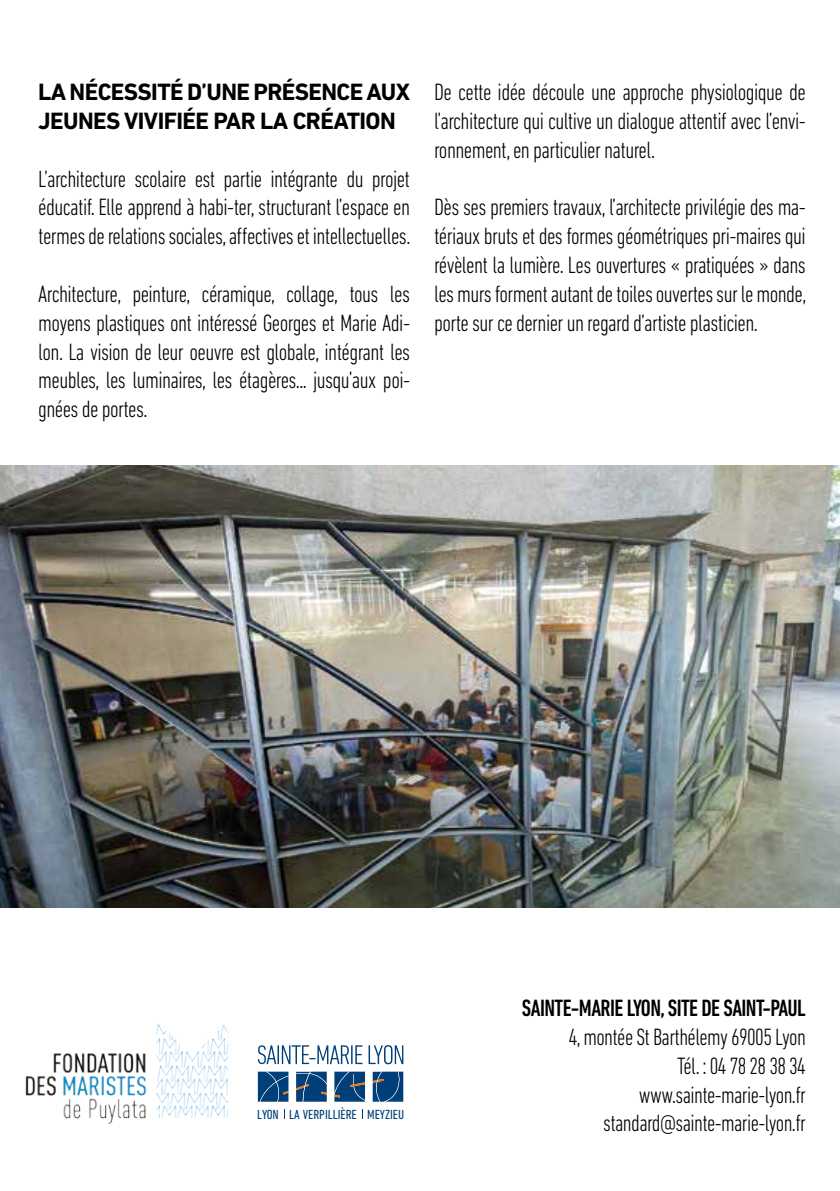
<style>
.page{position:relative;width:840px;height:1191px;background:#fff}
.page>*{position:absolute;margin:0;border:0;box-sizing:border-box;transform-origin:0 0}
.t1{font:300 condensed 24px/28.8px "DIN Next LT Pro";letter-spacing:-.025em;color:#000;text-align:justify}
.t2{font:700 24px/28.8px "DIN Next LT Pro";letter-spacing:-.025em;color:#000}
.t3{font:500 condensed 24px "DIN Next LT Pro";letter-spacing:-.025em;color:#000}
.t4{font:condensed 13.4px "DIN Next LT Pro";color:#003f79;scale:1.04 1}
</style>
<div class="page">
<img style="left:0;top:465px;width:839px;height:442px">
<img style="left:25px;top:1024px;width:204px;height:99px">
<svg style="left:258px;top:1045px;width:104px;height:19px"></svg>
<svg style="left:368px;top:1045px;width:35px;height:19px"></svg>
<svg style="left:372px;top:1071px;width:31px;height:30px"></svg>
<svg style="left:258px;top:1071px;width:30px;height:30px"></svg>
<svg style="left:296px;top:1071px;width:30px;height:30px"></svg>
<svg style="left:334px;top:1071px;width:31px;height:30px"></svg>
<p class="t2" style="left:38px;top:78px;width:373px">LA NÉCESSITÉ D’UNE PRÉSENCE AUX<br>JEUNES VIVIFIÉE PAR LA CRÉATION</p>
<p class="t1" style="left:38px;top:164px;width:373px">L’architecture scolaire est partie intégrante du projet éducatif. Elle apprend à habi-ter, structurant l’espace en termes de relations sociales, affectives et intellectuelles.</p>
<p class="t1" style="left:38px;top:279px;width:373px">Architecture, peinture, céramique, collage, tous les moyens plastiques ont intéressé Georges et Marie Adi&shy;lon. La vision de leur oeuvre est globale, intégrant les meubles, les luminaires, les étagères... jusqu’aux poi&shy;gnées de portes.</p>
<p class="t1" style="left:434px;top:77px;width:373px">De cette idée découle une approche physiologique de l’architecture qui cultive un dialogue attentif avec l’envi&shy;ronnement, en particulier naturel.</p>
<p class="t1" style="left:434px;top:193px;width:373px">Dès ses premiers travaux, l’architecte privilégie des ma&shy;tériaux bruts et des formes géométriques pri-maires qui révèlent la lumière. Les ouvertures « pratiquées » dans les murs forment autant de toiles ouvertes sur le monde, porte sur ce dernier un regard d’artiste plasticien.</p>
<p class="t4" style="left:257px;top:1106px;width:143px">LYON LA VERPILLIÈRE MEYZIEU</p>
<p class="t3" style="left:521px;top:994px;width:285px">SAINTE-MARIE LYON, SITE DE SAINT-PAUL</p>
<p class="t1" style="left:568px;top:1022px;width:238px;text-align:right">4, montée St Barthélemy 69005 Lyon<br>Tél. : 04 78 28 38 34 www.sainte-marie-lyon.fr standard@sainte-marie-lyon.fr</p>
</div>
